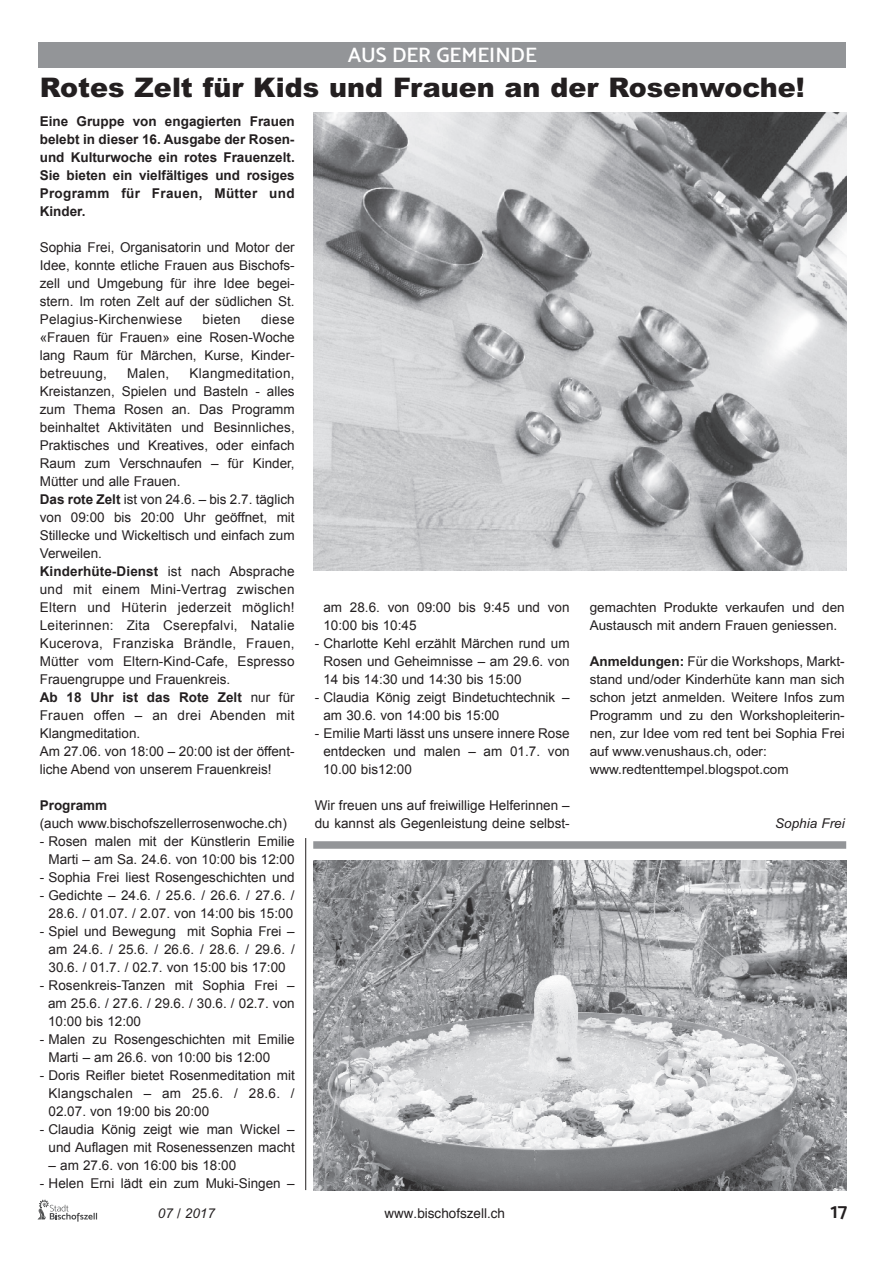
<style>
.page{position:relative;width:893px;height:1263px;background:#fff}
.page>*{position:absolute;margin:0;border:0;box-sizing:border-box;transform-origin:0 0}
.t1{font:900 27px "Arial";color:#231f20}
.t2{font:21px "Mosk Semi Bold 600";color:#fff}
.t3{font:21px "Mosk Semi Bold 600";color:#231f20}
.t4{font:13.5px/18px "Arial";color:#231f20}
.t5{font:700 13.5px/18px "Arial";color:#231f20;text-align:justify}
.t6{font:13.5px "Helvetica";color:#231f20}
.t7{font:italic 13.5px "Arial";color:#231f20}
.t8{font:italic 13.5px "Arial";color:#231f20}
.s1{font-weight:700}
.s2{font-style:inherit}
</style>
<div class="page">
<svg style="left:38px;top:1200px;width:59px;height:21px"></svg>
<div style="left:38px;top:43px;width:808px;height:25px;background:#939598"></div>
<img style="left:313px;top:112px;width:533px;height:458px">
<div style="left:313px;top:841px;width:533px;height:8px;background:#939598"></div>
<hr style="left:305px;top:838px;width:1px;height:352px;background:#231f20">
<img style="left:313px;top:861px;width:533px;height:329px">
<h2 class="t2" style="left:348px;top:42px;width:191px">AUS DER GEMEINDE</h2>
<h1 class="t1" style="left:40px;top:68px;width:767px">Rotes Zelt für Kids und Frauen an der Rosenwoche!</h1>
<p class="t5" style="left:40px;top:113px;width:256px">Eine Gruppe von engagierten Frauen belebt in dieser 16. Ausgabe der Rosen&shy;und Kulturwoche ein rotes Frauenzelt.<br>Sie bieten ein vielfältiges und rosiges Programm für Frauen, Mütter und Kinder.</p>
<p class="t4" style="left:40px;top:238px;width:256px;text-align:justify">Sophia Frei, Organisatorin und Motor der Idee, konnte etliche Frauen aus Bischofs&shy;zell und Umgebung für ihre Idee begei&shy;stern. Im roten Zelt auf der südlichen St.<br>Pelagius-Kirchenwiese</p>
<p class="t4" style="left:40px;top:310px;width:256px;text-align:justify;text-indent:221px">diese «Frauen für Frauen» eine Rosen-Woche lang Raum für Märchen, Kurse, Kinder&shy;betreuung,</p>
<p class="t4" style="left:203px;top:310px;width:40px">bieten</p>
<p class="t4" style="left:40px;top:364px;width:257px;text-indent:150px">Klangmeditation, Kreistanzen, Spielen und Basteln - alles zum Thema Rosen an. Das Programm beinhaltet Aktivitäten und Besinnliches, Praktisches und Kreatives, oder einfach Raum zum Verschnaufen – für Kinder, Mütter und alle Frauen.<br><span class="s1">Das rote Zelt</span> ist von 24.6. – bis 2.7. täglich von 09:00 bis 20:00 Uhr geöffnet, mit Stillecke und Wickeltisch und einfach zum Verweilen.<br><span class="s1">Kinderhüte-Dienst</span> ist nach Absprache und mit einem Mini-Vertrag zwischen Eltern und Hüterin jederzeit möglich!<br>Leiterinnen: Zita Cserepfalvi, Natalie Kucerova, Franziska Brändle, Frauen, Mütter vom Eltern-Kind-Cafe, Espresso Frauengruppe und Frauenkreis.<br><span class="s1">Ab 18 Uhr ist das Rote Zelt</span> nur für Frauen offen – an drei Abenden mit Klangmeditation.<br>Am 27.06. von 18:00 – 20:00 ist der öffent&shy;liche Abend von unserem Frauenkreis!</p>
<p class="t5" style="left:40px;top:797px;width:69px">Programm</p>
<p class="t4" style="left:40px;top:814px;width:249px">(auch www.bischofszellerrosenwoche.ch)</p>
<p class="t4" style="left:40px;top:832px;width:256px;text-align:right">- Rosen malen mit der Künstlerin Emilie<br>Marti – am Sa. 24.6. von 10:00 bis 12:00</p>
<p class="t4" style="left:40px;top:868px;width:256px">- Sophia Frei liest Rosengeschichten und</p>
<p class="t4" style="left:40px;top:886px;width:256px;text-align:center">- Gedichte – 24.6. / 25.6. / 26.6. / 27.6. /<br>28.6. / 01.07. / 2.07. von 14:00 bis 15:00</p>
<p class="t4" style="left:49px;top:922px;width:248px;text-align:justify;text-indent:-9px">- Spiel und Bewegung mit Sophia Frei – am 24.6. / 25.6. / 26.6. / 28.6. / 29.6. / 30.6. / 01.7. / 02.7. von 15:00 bis 17:00</p>
<p class="t4" style="left:48px;top:976px;width:248px;text-align:justify;text-indent:-8px">- Rosenkreis-Tanzen mit Sophia Frei – am 25.6. / 27.6. / 29.6. / 30.6. / 02.7. von 10:00 bis 12:00</p>
<p class="t4" style="left:49px;top:1030px;width:248px;text-indent:-9px">- Malen zu Rosengeschichten mit Emilie<br>Marti – am 26.6. von 10:00 bis 12:00</p>
<p class="t4" style="left:49px;top:1066px;width:248px;text-align:justify;text-indent:-9px">- Doris Reifler bietet Rosenmeditation mit Klangschalen – am 25.6. / 28.6. / 02.07. von 19:00 bis 20:00</p>
<p class="t4" style="left:40px;top:1120px;width:256px;text-align:right">- Claudia König zeigt wie man Wickel – und Auflagen mit Rosenessenzen macht</p>
<p class="t4" style="left:49px;top:1156px;width:189px">– am 27.6. von 16:00 bis 18:00</p>
<p class="t4" style="left:40px;top:1174px;width:256px">- Helen Erni lädt ein zum Muki-Singen –</p>
<p class="t4" style="left:127px;top:364px;width:43px">Malen,</p>
<p class="t5" style="left:112px;top:563px;width:6px">-</p>
<p class="t4" style="left:261px;top:562px;width:6px">r</p>
<p class="t4" style="left:206px;top:580px;width:6px">r</p>
<p class="t4" style="left:103px;top:634px;width:122px;text-indent:83px">Bränd n Eltern-Kind-C</p>
<p class="t4" style="left:152px;top:634px;width:8px">s</p>
<p class="t4" style="left:225px;top:814px;width:11px">w</p>
<p class="t4" style="left:134px;top:850px;width:5px">.</p>
<p class="t4" style="left:135px;top:904px;width:152px">02.07. von 14:00 bis 1 0</p>
<p class="t4" style="left:103px;top:940px;width:185px">/ 25.0 / 26.06 / 28:06 29.06</p>
<p class="t4" style="left:67px;top:958px;width:229px">06 / 01.07 / 02.07 von 15:00 bis 17: 0</p>
<p class="t4" style="left:168px;top:976px;width:128px">mit Sophia Frei – am</p>
<p class="t4" style="left:49px;top:994px;width:93px">25.06. / 27.06.</p>
<p class="t4" style="left:198px;top:922px;width:4px">i</p>
<p class="t4" style="left:278px;top:958px;width:9px">0</p>
<p class="t4" style="left:49px;top:994px;width:248px;text-indent:106px">29 06. /30.06. / 02.07. von 10:00 bis 12:00</p>
<p class="t4" style="left:136px;top:1048px;width:143px">06. von 10: 0 bis 12: 0</p>
<p class="t4" style="left:90px;top:1084px;width:192px">chalen – am 25.0 . / 28.06.</p>
<p class="t4" style="left:141px;top:1120px;width:95px">zeigt wie man</p>
<p class="t4" style="left:102px;top:1156px;width:143px">06. von 16: 0 bis 18: 0</p>
<p class="t4" style="left:277px;top:1066px;width:13px">m</p>
<p class="t4" style="left:263px;top:1120px;width:8px">k</p>
<p class="t4" style="left:69px;top:1174px;width:9px">e</p>
<p class="t4" style="left:323px;top:598px;width:248px">am 28.6. von 09:00 bis 9:45 und von<br>10:00 bis 10:45</p>
<p class="t4" style="left:323px;top:634px;width:248px;text-align:justify;text-indent:-9px">- Charlotte Kehl erzählt Märchen rund um Rosen und Geheimnisse – am 29.6. von 14 bis 14:30 und 14:30 bis 15:00</p>
<p class="t4" style="left:323px;top:688px;width:248px;text-indent:-9px">- Claudia König zeigt Bindetuchtechnik – am 30.6. von 14:00 bis 15:00</p>
<p class="t4" style="left:323px;top:724px;width:248px;text-align:justify;text-indent:-8px">- Emilie Marti lässt uns unsere innere Rose entdecken und malen – am 01.7. von 10.00 bis12:00</p>
<p class="t4" style="left:315px;top:796px;width:256px">Wir freuen uns auf freiwillige Helferinnen – du kannst als Gegenleistung deine selbst-</p>
<p class="t4" style="left:525px;top:598px;width:17px">nd</p>
<p class="t4" style="left:368px;top:598px;width:146px">06. von 09:00 bis 9:45</p>
<p class="t4" style="left:392px;top:652px;width:143px">Geheimnisse – am 29.0</p>
<p class="t4" style="left:365px;top:706px;width:139px">06. von 14: 0 bis15:00</p>
<p class="t4" style="left:421px;top:742px;width:110px">malen – am 01.0</p>
<p class="t4" style="left:315px;top:760px;width:83px">10.0 bis12:0</p>
<p class="t4" style="left:341px;top:814px;width:35px">an t</p>
<p class="t4" style="left:315px;top:814px;width:19px">Du</p>
<p class="t4" style="left:491px;top:814px;width:11px">D</p>
<p class="t4" style="left:590px;top:598px;width:256px">gemachten Produkte verkaufen und den<br>Austausch mit andern Frauen geniessen.</p>
<p class="t4" style="left:590px;top:652px;width:256px"><span class="s1">Anmeldungen:</span> Für die Workshops, Markt&shy;stand und/oder Kinderhüte kann man sich schon jetzt anmelden. Weitere Infos zum Programm und zu den Workshopleiterin&shy;nen, zur Idee vom red tent bei Sophia Frei auf www.venushaus.ch, oder: www.redtenttempel.blogspot.com</p>
<p class="t7" style="left:775px;top:815px;width:72px">Sophia Frei</p>
<p class="t4" style="left:381px;top:1207px;width:122px">www.bischofszell.ch</p>
<h2 class="t3" style="left:828px;top:1200px;width:21px">11 77</h2>
<p class="t7" style="left:169px;top:1207px;width:40px">/ 2017</p>
<p class="t6" style="left:384px;top:1202px;width:122px">www.bischofszell.ch</p>
<p class="t8" style="left:150px;top:1205px;width:66px"><span class="s2">07</span>07 / 2017</p>
</div>
